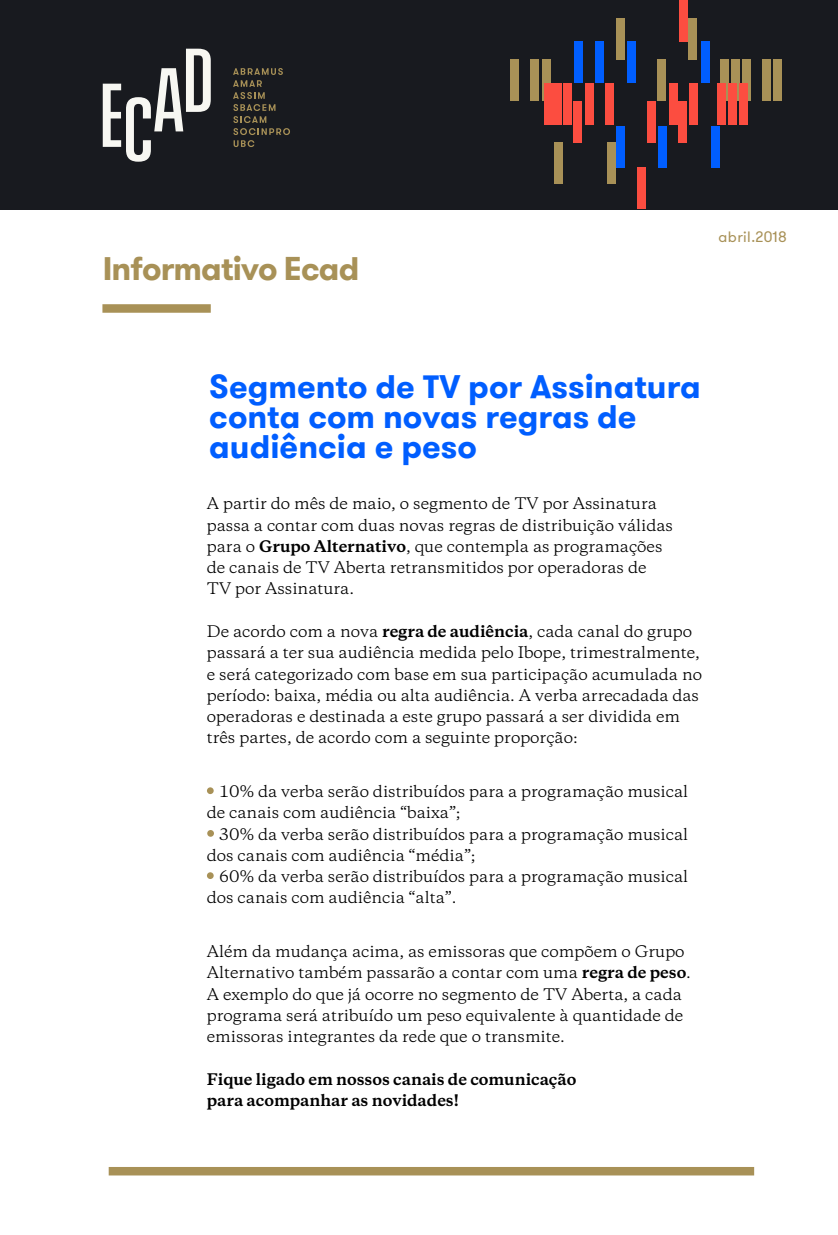
<style>
.page{position:relative;width:838px;height:1235px;background:#fff}
.page>*{position:absolute;margin:0;border:0;box-sizing:border-box;transform-origin:0 0}
.t1{font:700 32.5px/30px "GT Walsheim Pro";color:#005eff}
.t2{font:700 32.5px "GT Walsheim Pro";letter-spacing:-.025em;color:#a89157}
.t3{font:15px/21.2px "Copernicus";color:#000}
.t4{font:700 15px/21.2px "Copernicus";color:#000}
.t5{font:15px "GT Walsheim Pro";letter-spacing:.03em;color:#a89157}
.s1{font-weight:700}
</style>
<div class="page">
<div style="left:0;top:0;width:837px;height:209px;background:#181a1f"></div>
<svg style="left:103px;top:49px;width:108px;height:113px"></svg>
<svg style="left:233px;top:68px;width:57px;height:79px"></svg>
<div style="left:773px;top:60px;width:8px;height:41px;background:#a89157"></div>
<div style="left:761px;top:60px;width:8px;height:41px;background:#a89157"></div>
<div style="left:742px;top:60px;width:8px;height:41px;background:#a89157"></div>
<div style="left:731px;top:60px;width:8px;height:41px;background:#a89157"></div>
<div style="left:720px;top:60px;width:8px;height:41px;background:#a89157"></div>
<div style="left:657px;top:60px;width:8px;height:41px;background:#a89157"></div>
<div style="left:678px;top:102px;width:8px;height:41px;background:#fc4d40"></div>
<div style="left:647px;top:102px;width:8px;height:41px;background:#fc4d40"></div>
<div style="left:573px;top:102px;width:8px;height:41px;background:#fc4d40"></div>
<div style="left:607px;top:143px;width:8px;height:41px;background:#a89157"></div>
<div style="left:554px;top:143px;width:8px;height:41px;background:#a89157"></div>
<div style="left:616px;top:18px;width:8px;height:41px;background:#a89157"></div>
<div style="left:688px;top:18px;width:8px;height:41px;background:#a89157"></div>
<div style="left:542px;top:60px;width:8px;height:41px;background:#a89157"></div>
<div style="left:530px;top:60px;width:8px;height:41px;background:#a89157"></div>
<div style="left:510px;top:60px;width:8px;height:41px;background:#a89157"></div>
<div style="left:739px;top:84px;width:8px;height:41px;background:#fc4d40"></div>
<div style="left:728px;top:84px;width:8px;height:41px;background:#fc4d40"></div>
<div style="left:717px;top:84px;width:8px;height:41px;background:#fc4d40"></div>
<div style="left:689px;top:84px;width:8px;height:41px;background:#fc4d40"></div>
<div style="left:700px;top:42px;width:9px;height:41px;background:#005eff"></div>
<div style="left:627px;top:42px;width:8px;height:41px;background:#005eff"></div>
<div style="left:595px;top:42px;width:8px;height:41px;background:#005eff"></div>
<div style="left:574px;top:42px;width:8px;height:41px;background:#005eff"></div>
<div style="left:669px;top:84px;width:8px;height:41px;background:#fc4d40"></div>
<div style="left:605px;top:84px;width:8px;height:41px;background:#fc4d40"></div>
<div style="left:585px;top:84px;width:8px;height:41px;background:#fc4d40"></div>
<div style="left:563px;top:84px;width:8px;height:41px;background:#fc4d40"></div>
<div style="left:553px;top:84px;width:8px;height:41px;background:#fc4d40"></div>
<div style="left:544px;top:84px;width:8px;height:41px;background:#fc4d40"></div>
<div style="left:711px;top:126px;width:8px;height:42px;background:#005eff"></div>
<div style="left:658px;top:126px;width:8px;height:42px;background:#005eff"></div>
<div style="left:679px;top:0;width:8px;height:42px;background:#fc4d40"></div>
<div style="left:637px;top:167px;width:8px;height:42px;background:#fc4d40"></div>
<div style="left:616px;top:126px;width:8px;height:42px;background:#005eff"></div>
<div style="left:109px;top:1167px;width:644px;height:8px;background:#a89157"></div>
<div style="left:102px;top:304px;width:109px;height:9px;background:#a89157"></div>
<div style="left:207px;top:787px;width:7px;height:7px;background:#a89157;border-radius:50%"></div>
<div style="left:207px;top:830px;width:7px;height:7px;background:#a89157;border-radius:50%"></div>
<div style="left:207px;top:872px;width:6px;height:7px;background:#a89157;border-radius:50%"></div>
<h1 class="t2" style="left:103px;top:247px;width:258px">Informativo Ecad</h1>
<p class="t5" style="left:718px;top:227px;width:70px">abril.2018</p>
<h1 class="t1" style="left:209px;top:372px;width:493px">Segmento de TV por Assinatura conta com novas regras de audiência e peso</h1>
<p class="t3" style="left:207px;top:493px;width:467px">A partir do mês de maio, o segmento de TV por Assinatura passa a contar com duas novas regras de distribuição válidas para o <span class="s1">Grupo Alternativo</span>, que contempla as programações de canais de TV Aberta retransmitidos por operadoras de TV por Assinatura.</p>
<p class="t3" style="left:207px;top:621px;width:496px">De acordo com a nova <span class="s1">regra de audiência</span>, cada canal do grupo passará a ter sua audiência medida pelo Ibope, trimestralmente, e será categorizado com base em sua participação acumulada no período: baixa, média ou alta audiência. A verba arrecadada das operadoras e destinada a este grupo passará a ser dividida em três partes, de acordo com a seguinte proporção:</p>
<p class="t3" style="left:207px;top:781px;width:482px;text-indent:12px">10% da verba serão distribuídos para a programação musical de canais com audiência “baixa”;</p>
<p class="t3" style="left:207px;top:823px;width:482px;text-indent:12px">30% da verba serão distribuídos para a programação musical dos canais com audiência “média”;</p>
<p class="t3" style="left:207px;top:866px;width:482px;text-indent:12px">60% da verba serão distribuídos para a programação musical dos canais com audiência “alta”.</p>
<p class="t3" style="left:207px;top:941px;width:485px">Além da mudança acima, as emissoras que compõem o Grupo Alternativo também passarão a contar com uma <span class="s1">regra de peso</span>.<br>A exemplo do que já ocorre no segmento de TV Aberta, a cada programa será atribuído um peso equivalente à quantidade de emissoras integrantes da rede que o transmite.</p>
<p class="t4" style="left:207px;top:1068px;width:371px">Fique ligado em nossos canais de comunicação para acompanhar as novidades!</p>
</div>
